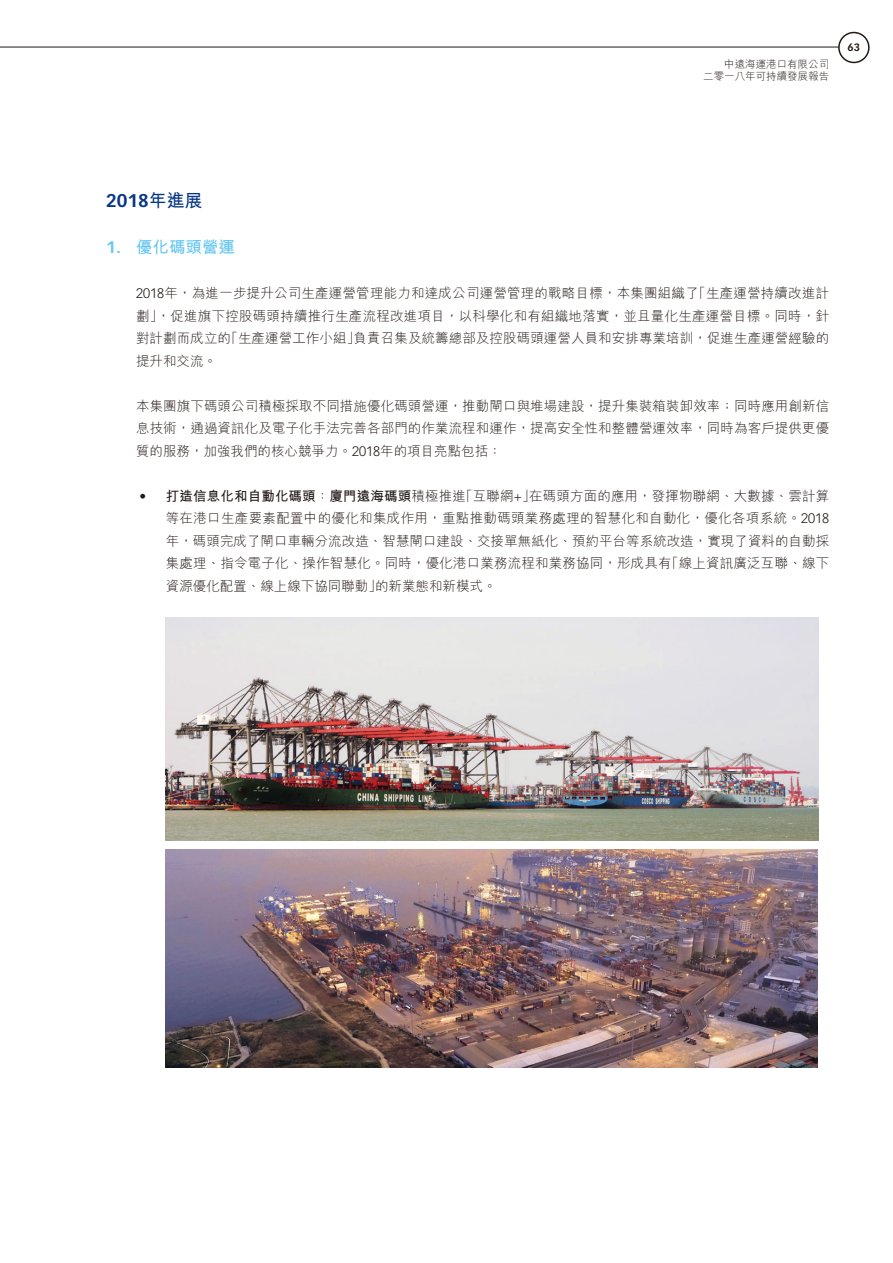
<style>
.page{position:relative;width:893px;height:1263px;background:#fff}
.page>*{position:absolute;margin:0;border:0;box-sizing:border-box;transform-origin:0 0}
.t1{font:700 18px "Vectora LT Std";color:#093685}
.t2{font:16.5px "M Hei HK Bold E Ten B5 H";color:#67c7f2}
.t3{font:13.5px/22.5px "M Hei HK Light E Ten B5 H";letter-spacing:.005em;color:#231916;text-align:justify}
.t4{font:10.5px/12px "M Hei HK Light E Ten B5 H";color:#231916;text-align:right}
.t5{font:700 10.5px "Vectora LT Std";color:#231916}
.s1{font-family:"M Hei HK Bold E Ten B5 H";font-weight:400}
.s2{font-family:"Vectora LT Std";font-weight:700}
.s3{font-family:"Vectora LT Std";font-weight:300}
.s4{font-family:"M Hei HK Bold E Ten B5 H"}
</style>
<div class="page">
<img style="left:166px;top:617px;width:653px;height:223px">
<img style="left:166px;top:849px;width:651px;height:218px">
<div style="left:838px;top:32px;width:32px;height:31px;border:2px solid #231916;border-radius:50%"></div>
<hr style="left:0;top:47px;width:839px;height:1px;background:#231916">
<p class="t4" style="left:703px;top:60px;width:127px">中遠海運港口有限公司<br>二零一八年可持續發展報告</p>
<p class="t5" style="left:848px;top:41px;width:14px">63</p>
<h1 class="t1" style="left:106px;top:191px;width:98px">2018<span class="s1">年進展</span></h1>
<p class="t2" style="left:106px;top:240px;width:130px"><span class="s2">1.</span> 優化碼頭營運</p>
<p class="t3" style="left:136px;top:283px;width:695px"><span class="s3">2018</span>年，為進一步提升公司生產運營管理能力和達成公司運營管理的戰略目標，本集團組織了「生產運營持續改進計劃」，促進旗下控股碼頭持續推行生產流程改進項目，以科學化和有組織地落實，並且量化生產運營目標。同時，針對計劃而成立的「生產運營工作小組」負責召集及統籌總部及控股碼頭運營人員和安排專業培訓，促進生產運營經驗的提升和交流。</p>
<p class="t3" style="left:136px;top:396px;width:695px">本集團旗下碼頭公司積極採取不同措施優化碼頭營運，推動閘口與堆場建設，提升集裝箱裝卸效率；同時應用創新信息技術，通過資訊化及電子化手法完善各部門的作業流程和運作，提高安全性和整體營運效率，同時為客戶提供更優質的服務，加強我們的核心競爭力。<span class="s3">2018</span>年的項目亮點包括：</p>
<p class="t3" style="left:166px;top:486px;width:665px;text-indent:-26px"><span class="s3">•</span> <span class="s4">打造信息化和自動化碼頭</span>：<span class="s4">廈門遠海碼頭</span>積極推進「互聯網<span class="s3">+</span>」在碼頭方面的應用，發揮物聯網、大數據、雲計算等在港口生產要素配置中的優化和集成作用，重點推動碼頭業務處理的智慧化和自動化，優化各項系統。<span class="s3">2018</span>年，碼頭完成了閘口車輛分流改造、智慧閘口建設、交接單無紙化、預約平台等系統改造，實現了資料的自動採集處理、指令電子化、操作智慧化。同時，優化港口業務流程和業務協同，形成具有「線上資訊廣泛互聯、線下資源優化配置、線上線下協同聯動」的新業態和新模式。</p>
</div>
